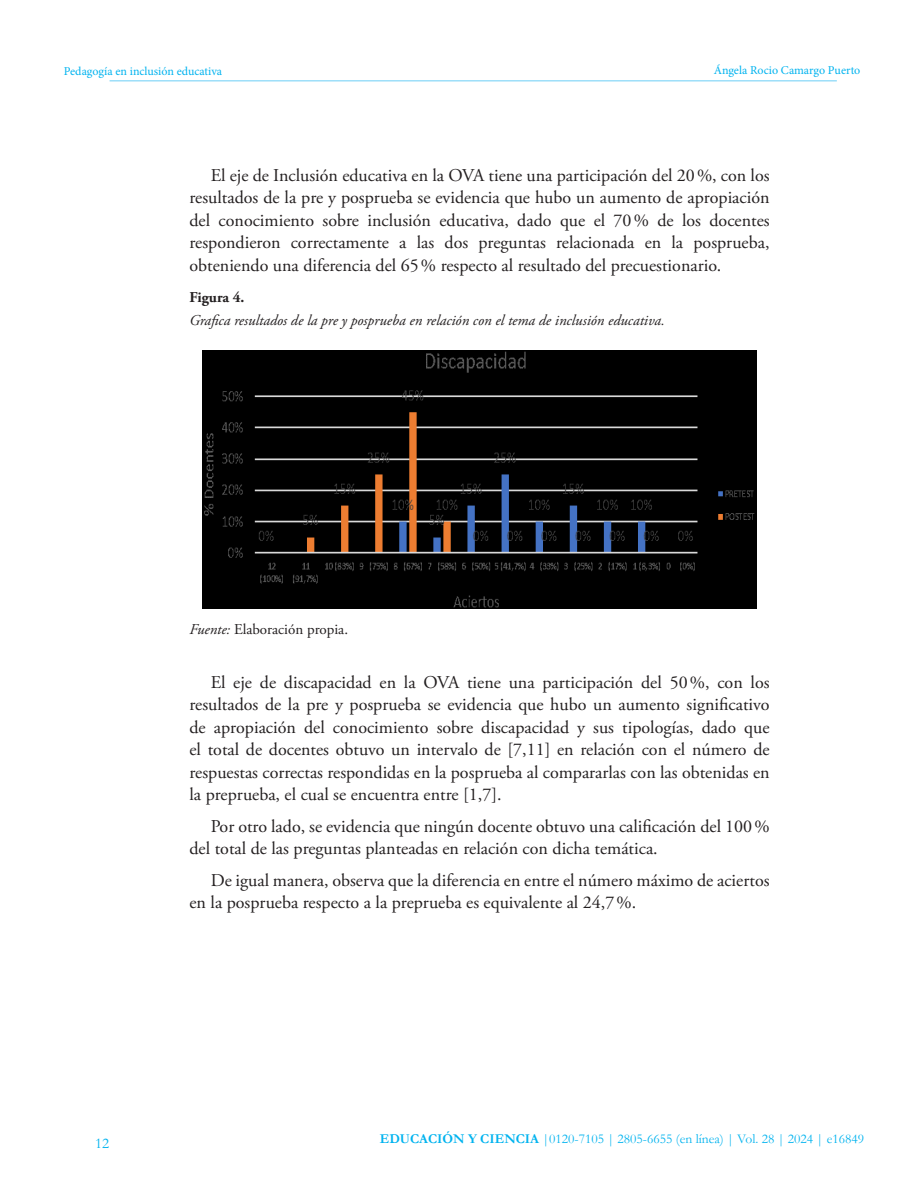
<style>
.page{position:relative;width:918px;height:1188px;background:#fff}
.page>*{position:absolute;margin:0;border:0;box-sizing:border-box;transform-origin:0 0}
.Texto_corrido{font:18px/22.5px "Adobe Garamond Pro";color:#231f20;text-align:justify}
.titulo_de_tabla{font:italic 15px "Adobe Garamond Pro";color:#231f20}
.Tabla{font:15px "Adobe Garamond Pro";color:#231f20}
.Tabla-2{font:700 15px "Adobe Garamond Pro";color:#231f20}
.t1{font:15px "Garamond";color:#00b3ef}
.t2{font:13.5px "Garamond";color:#00b3ef}
.t3{font:12px "Minion Pro";color:#00b3ef}
.s1{font-style:italic}
.s2{font-weight:700}
</style>
<div class="page">
<hr style="left:110px;top:80px;width:727px;height:1px;background:#6bcff6">
<img style="left:202px;top:350px;width:555px;height:258px">
<p class="t3" style="left:64px;top:63px;width:160px">Pedagogía en inclusión educativa</p>
<p class="t3" style="left:714px;top:62px;width:148px">Ángela Rocio Camargo Puerto</p>
<p class="Texto_corrido" style="left:189px;top:164px;width:582px;text-indent:21px">El eje de Inclusión educativa en la OVA tiene una participación del 20%, con los resultados de la pre y posprueba se evidencia que hubo un aumento de apropiación del conocimiento sobre inclusión educativa, dado que el 70% de los docentes respondieron correctamente a las dos preguntas relacionada en la posprueba, obteniendo una diferencia del 65% respecto al resultado del precuestionario.</p>
<p class="Tabla-2" style="left:189px;top:289px;width:57px">Figura 4.</p>
<p class="titulo_de_tabla" style="left:189px;top:311px;width:477px">Grafica resultados de la pre y posprueba en relación con el tema de inclusión educativa.</p>
<p class="Tabla" style="left:189px;top:620px;width:160px"><span class="s1">Fuente:</span> Elaboración propia.</p>
<p class="Texto_corrido" style="left:189px;top:671px;width:582px;text-indent:21px">El eje de discapacidad en la OVA tiene una participación del 50%, con los resultados de la pre y posprueba se evidencia que hubo un aumento significativo de apropiación del conocimiento sobre discapacidad y sus tipologías, dado que el total de docentes obtuvo un intervalo de [7,11] en relación con el número de respuestas correctas respondidas en la posprueba al compararlas con las obtenidas en la preprueba, el cual se encuentra entre [1,7].</p>
<p class="Texto_corrido" style="left:189px;top:815px;width:582px;text-indent:21px">Por otro lado, se evidencia que ningún docente obtuvo una calificación del 100% del total de las preguntas planteadas en relación con dicha temática.</p>
<p class="Texto_corrido" style="left:189px;top:869px;width:582px;text-indent:21px">De igual manera, observa que la diferencia en entre el número máximo de aciertos en la posprueba respecto a la preprueba es equivalente al 24,7%.</p>
<p class="t1" style="left:95px;top:1133px;width:16px">12</p>
<p class="t2" style="left:380px;top:1130px;width:486px"><span class="s2">EDUCACIÓN Y CIENCIA</span> |0120-7105 | 2805-6655 (en línea) | Vol. 28 | 2024 | e16849</p>
</div>
